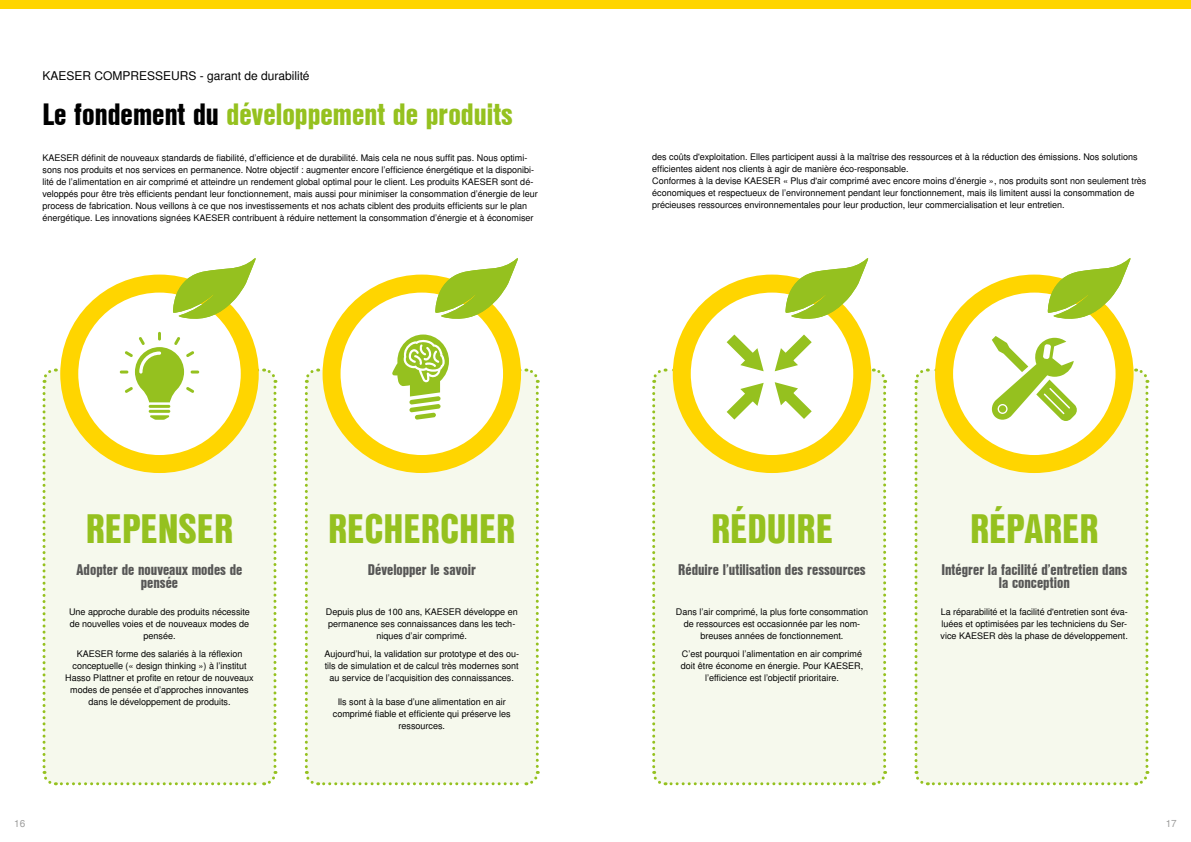
<style>
.page{position:relative;width:1191px;height:842px;background:#fff}
.page>*{position:absolute;margin:0;border:0;box-sizing:border-box;transform-origin:0 0}
.t1{font:40px "Nimbus San L Bla Con";color:#95c11f}
.t2{font:30px "Nimbus San L Bla Con";color:#95c11f}
.t3{font:15px/13px "Nimbus San L Bla Con";color:#575756;text-align:center}
.t4{font:12px "Nimbus San L";color:#000}
.t5{font:10px "Nimbus San L";color:#9d9d9c}
.t6{font:9px/12px "Nimbus San L";color:#000;text-align:center}
.s1{color:#000}
</style>
<div class="page">
<div style="left:0;top:0;width:1191px;height:9px;background:#ffd500"></div>
<svg style="left:69px;top:284px;width:181px;height:180px"></svg>
<div style="left:60px;top:275px;width:199px;height:198px;border:18px solid #ffd500;border-radius:50%"></div>
<svg style="left:173px;top:258px;width:83px;height:63px"></svg>
<svg style="left:331px;top:284px;width:181px;height:180px"></svg>
<div style="left:322px;top:275px;width:199px;height:198px;border:18px solid #ffd500;border-radius:50%"></div>
<svg style="left:435px;top:258px;width:83px;height:63px"></svg>
<svg style="left:682px;top:284px;width:180px;height:180px"></svg>
<div style="left:673px;top:275px;width:198px;height:198px;border:18px solid #ffd500;border-radius:50%"></div>
<svg style="left:785px;top:258px;width:83px;height:63px"></svg>
<svg style="left:944px;top:284px;width:180px;height:180px"></svg>
<div style="left:935px;top:275px;width:198px;height:198px;border:18px solid #ffd500;border-radius:50%"></div>
<svg style="left:1047px;top:258px;width:83px;height:63px"></svg>
<svg style="left:914px;top:336px;width:236px;height:450px;background:#f3f5d9"></svg>
<svg style="left:652px;top:332px;width:236px;height:454px"></svg>
<svg style="left:42px;top:332px;width:236px;height:454px"></svg>
<svg style="left:304px;top:334px;width:236px;height:452px"></svg>
<h3 class="t4" style="left:43px;top:69px;width:268px">KAESER COMPRESSEURS - garant de durabilité</h3>
<h2 class="t2" style="left:43px;top:91px;width:472px"><span class="s1">Le fondement du</span> développement de produits</h2>
<p class="t6" style="left:43px;top:152px;width:497px;text-align:left">KAESER définit de nouveaux standards de fiabilité, d’efficience et de durabilité. Mais cela ne nous suffit pas. Nous optimi&shy;sons nos produits et nos services en permanence. Notre objectif : augmenter encore l’efficience énergétique et la disponibi&shy;lité de l’alimentation en air comprimé et atteindre un rendement global optimal pour le client. Les produits KAESER sont dé&shy;veloppés pour être très efficients pendant leur fonctionnement, mais aussi pour minimiser la consommation d’énergie de leur process de fabrication. Nous veillons à ce que nos investissements et nos achats ciblent des produits efficients sur le plan énergétique. Les innovations signées KAESER contribuent à réduire nettement la consommation d’énergie et à économiser</p>
<p class="t6" style="left:652px;top:151px;width:496px;text-align:left">des coûts d'exploitation. Elles participent aussi à la maîtrise des ressources et à la réduction des émissions. Nos solutions efficientes aident nos clients à agir de manière éco-responsable.<br>Conformes à la devise KAESER « Plus d'air comprimé avec encore moins d’énergie », nos produits sont non seulement très économiques et respectueux de l’environnement pendant leur fonctionnement, mais ils limitent aussi la consommation de précieuses ressources environnementales pour leur production, leur commercialisation et leur entretien.</p>
<h1 class="t1" style="left:86px;top:498px;width:149px">REPENSER</h1>
<h1 class="t1" style="left:328px;top:498px;width:189px">RECHERCHER</h1>
<h1 class="t1" style="left:711px;top:498px;width:123px">RÉDUIRE</h1>
<h1 class="t1" style="left:970px;top:498px;width:130px">RÉPARER</h1>
<h3 class="t3" style="left:76px;top:562px;width:167px">Adopter de nouveaux modes de pensée</h3>
<h3 class="t3" style="left:368px;top:562px;width:109px">Développer le savoir</h3>
<h3 class="t3" style="left:678px;top:562px;width:189px">Réduire l’utilisation des ressources</h3>
<h3 class="t3" style="left:941px;top:562px;width:187px">Intégrer la facilité d’entretien dans la conception</h3>
<p class="t6" style="left:69px;top:606px;width:182px">Une approche durable des produits nécessite de nouvelles voies et de nouveaux modes de pensée.</p>
<p class="t6" style="left:65px;top:648px;width:190px">KAESER forme des salariés à la réflexion conceptuelle (« design thinking ») à l’institut Hasso Plattner et profite en retour de nouveaux modes de pensée et d’approches innovantes dans le développement de produits.</p>
<p class="t6" style="left:326px;top:606px;width:193px">Depuis plus de 100 ans, KAESER développe en permanence ses connaissances dans les tech&shy;niques d’air comprimé.</p>
<p class="t6" style="left:324px;top:648px;width:196px">Aujourd’hui, la validation sur prototype et des ou&shy;tils de simulation et de calcul très modernes sont au service de l’acquisition des connaissances.</p>
<p class="t6" style="left:333px;top:696px;width:179px">Ils sont à la base d’une alimentation en air comprimé fiable et efficiente qui préserve les ressources.</p>
<p class="t6" style="left:676px;top:606px;width:194px">Dans l’air comprimé, la plus forte consommation de ressources est occasionnée par les nom&shy;breuses années de fonctionnement.</p>
<p class="t6" style="left:681px;top:648px;width:184px">C’est pourquoi l’alimentation en air comprimé doit être économe en énergie. Pour KAESER, l’efficience est l’objectif prioritaire.</p>
<p class="t6" style="left:940px;top:606px;width:189px;text-align:justify">La réparabilité et la facilité d'entretien sont éva&shy;luées et optimisées par les techniciens du Ser&shy;vice KAESER dès la phase de développement.</p>
<p class="t5" style="left:14px;top:817px;width:13px">16</p>
<p class="t5" style="left:1165px;top:817px;width:13px">17</p>
</div>
